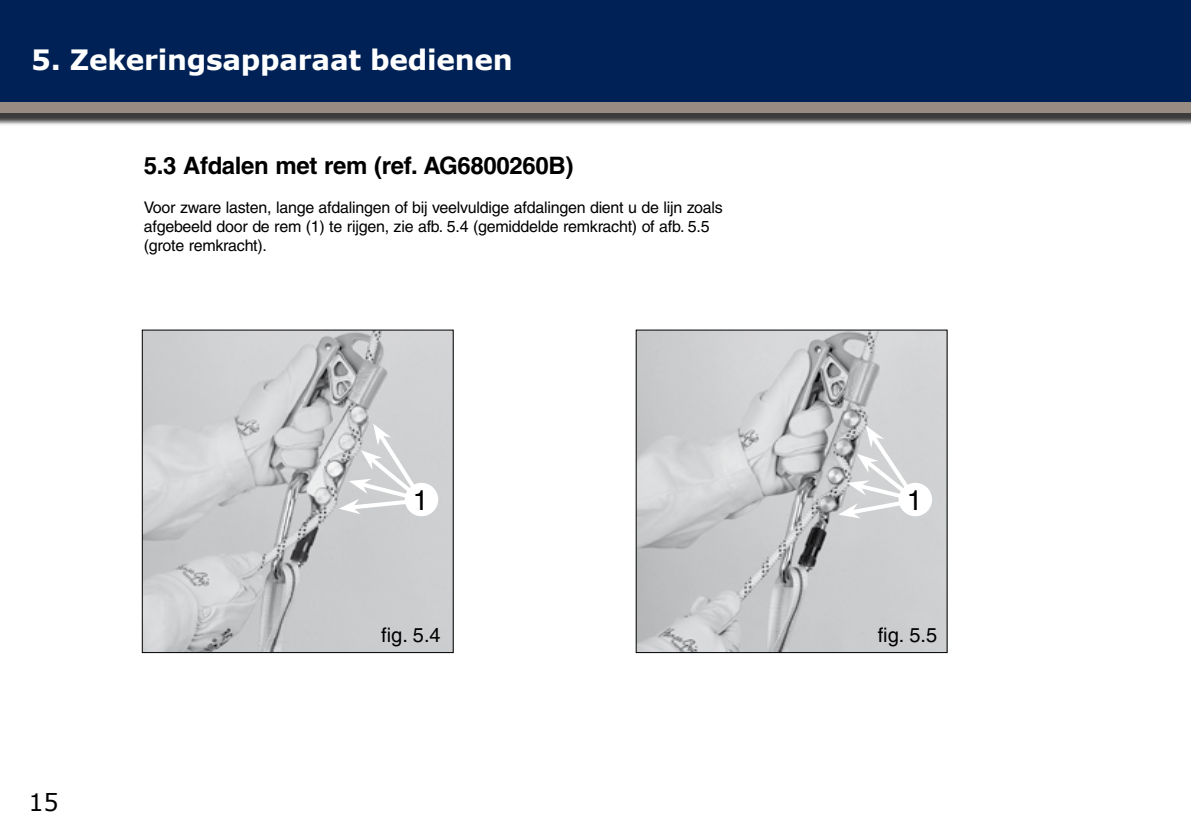
<style>
.page{position:relative;width:1191px;height:840px;background:#fff}
.page>*{position:absolute;margin:0;border:0;box-sizing:border-box;transform-origin:0 0}
.t1{font:700 28px "Verdana";letter-spacing:-.01em;color:#fff}
.t2{font:28px "Helvetica";color:#000}
.t3{font:700 24px "Helvetica";letter-spacing:-.015em;color:#000}
.t4{font:24px "Verdana";color:#000}
.t5{font:20px "Helvetica";color:#000}
.t6{font:16px/19.2px "Helvetica";letter-spacing:-.015em;color:#000}
</style>
<div class="page">
<img style="left:144px;top:331px;width:308px;height:319px">
<div style="left:142px;top:329px;width:312px;height:323px;border:1px solid #000"></div>
<img style="left:637px;top:331px;width:308px;height:319px">
<svg style="left:838px;top:425px;width:83px;height:93px"></svg>
<div style="left:898px;top:482px;width:34px;height:34px;background:#fff;border-radius:50%"></div>
<svg style="left:339px;top:423px;width:88px;height:91px"></svg>
<div style="left:405px;top:482px;width:33px;height:34px;background:#fff;border-radius:50%"></div>
<div style="left:0;top:0;width:1191px;height:126px;background:#000;opacity:.77"></div>
<div style="left:0;top:0;width:1191px;height:113px;background:#988c82"></div>
<div style="left:0;top:0;width:1191px;height:102px;background:#002155"></div>
<hr style="left:1190px;top:0;width:1px;height:126px;background:#000;opacity:.77">
<hr style="left:1190px;top:0;width:1px;height:113px;background:#988c82">
<hr style="left:1190px;top:0;width:1px;height:102px;background:#002155">
<h1 class="t1" style="left:31px;top:42px;width:483px">5. Zekeringsapparaat bedienen</h1>
<h2 class="t3" style="left:144px;top:151px;width:431px">5.3 Afdalen met rem (ref. AG6800260B)</h2>
<p class="t6" style="left:144px;top:197px;width:580px">Voor zware lasten, lange afdalingen of bij veelvuldige afdalingen dient u de lijn zoals afgebeeld door de rem (1) te rijgen, zie afb. 5.4 (gemiddelde remkracht) of afb. 5.5 (grote remkracht).</p>
<h1 class="t2" style="left:413px;top:483px;width:17px">1</h1>
<h1 class="t2" style="left:906px;top:483px;width:17px">1</h1>
<h2 class="t4" style="left:28px;top:786px;width:32px">15</h2>
<p class="t5" style="left:381px;top:623px;width:61px">fig. 5.4</p>
<p class="t5" style="left:877px;top:623px;width:61px">fig. 5.5</p>
</div>
